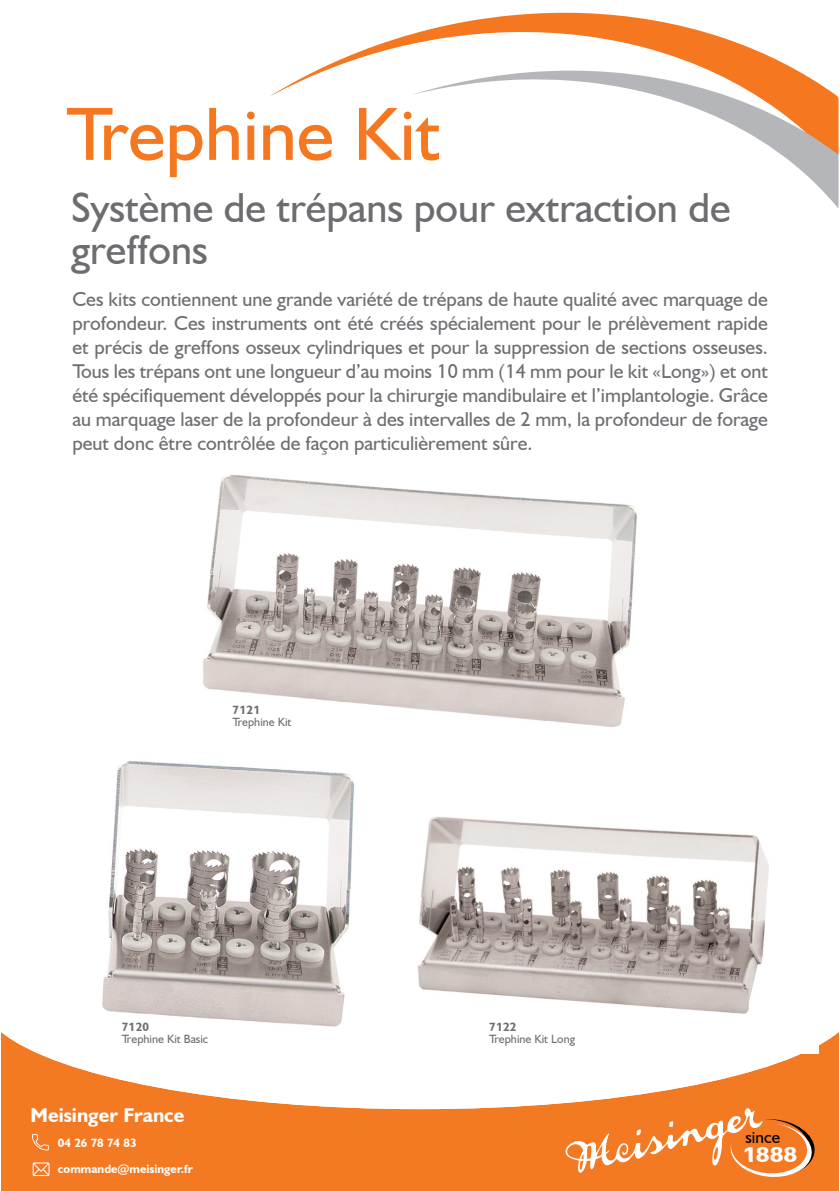
<style>
.page{position:relative;width:840px;height:1191px;background:#fff}
.page>*{position:absolute;margin:0;border:0;box-sizing:border-box;transform-origin:0 0}
.t1{font:76px "Humanist 521 BT";color:#f57821}
.t2{font:42px/42px "Humanist 521 BT";color:#6c6d70}
.t3{font:700 21.4px "Humanist 521 BT";color:#fff;scale:1.19 1}
.t4{font:20px/24px "Humanist 521 BT";color:#6d6f73;text-align:justify}
.t5{font:700 20px "Humanist 521 BT";color:#fff}
.t6{font:17.2px "Humanist 521 BT";letter-spacing:-.005em;color:#000}
.t7{font:12px "Humanist 521 BT";color:#6d6f73}
.t8{font:700 12px "Humanist 521 BT";color:#fff}
.t9{font:700 12px "Humanist 521 BT";color:#6d6f73}
</style>
<div class="page">
<div style="left:1px;top:1109px;width:837px;height:82px;background:#f47923"></div>
<svg style="left:1px;top:1032px;width:837px;height:77px"></svg>
<svg style="left:565px;top:1106px;width:254px;height:73px;background:#f3883d"></svg>
<svg style="left:274px;top:12px;width:522px;height:82px"></svg>
<svg style="left:418px;top:70px;width:420px;height:138px"></svg>
<svg style="left:32px;top:1134px;width:17px;height:16px"></svg>
<svg style="left:33px;top:1162px;width:16px;height:14px"></svg>
<img style="left:203px;top:475px;width:433px;height:252px">
<img style="left:98px;top:761px;width:259px;height:273px">
<img style="left:372px;top:817px;width:445px;height:236px">
<p class="t1" style="left:66px;top:87px;width:375px">Trephine Kit</p>
<p class="t2" style="left:71px;top:185px;width:660px">Système de trépans pour extraction de greffons</p>
<p class="t4" style="left:72px;top:287px;width:696px">Ces kits contiennent une grande variété de trépans de haute qualité avec marquage de profondeur. Ces instruments ont été créés spécialement pour le prélèvement rapide et précis de greffons osseux cylindriques et pour la suppression de sections osseuses.<br>Tous les trépans ont une longueur d’au moins 10 mm (14 mm pour le kit «Long») et ont été spécifiquement développés pour la chirurgie mandibulaire et l’implantologie. Grâce au marquage laser de la profondeur à des intervalles de 2 mm, la profondeur de forage peut donc être contrôlée de façon particulièrement sûre.</p>
<p class="t9" style="left:232px;top:702px;width:30px">7121</p>
<p class="t7" style="left:232px;top:714px;width:60px">Trephine Kit</p>
<p class="t9" style="left:122px;top:1019px;width:29px">7120</p>
<p class="t7" style="left:122px;top:1031px;width:88px">Trephine Kit Basic</p>
<p class="t5" style="left:30px;top:1103px;width:155px">Meisinger France</p>
<p class="t9" style="left:489px;top:1019px;width:29px">7122</p>
<p class="t7" style="left:489px;top:1031px;width:87px">Trephine Kit Long</p>
<p class="t8" style="left:58px;top:1135px;width:80px">04 26 78 74 83</p>
<p class="t6" style="left:745px;top:1126px;width:36px">since</p>
<p class="t8" style="left:58px;top:1161px;width:136px">commande@meisinger.fr</p>
<p class="t3" style="left:741px;top:1141px;width:48px">1888</p>
</div>
